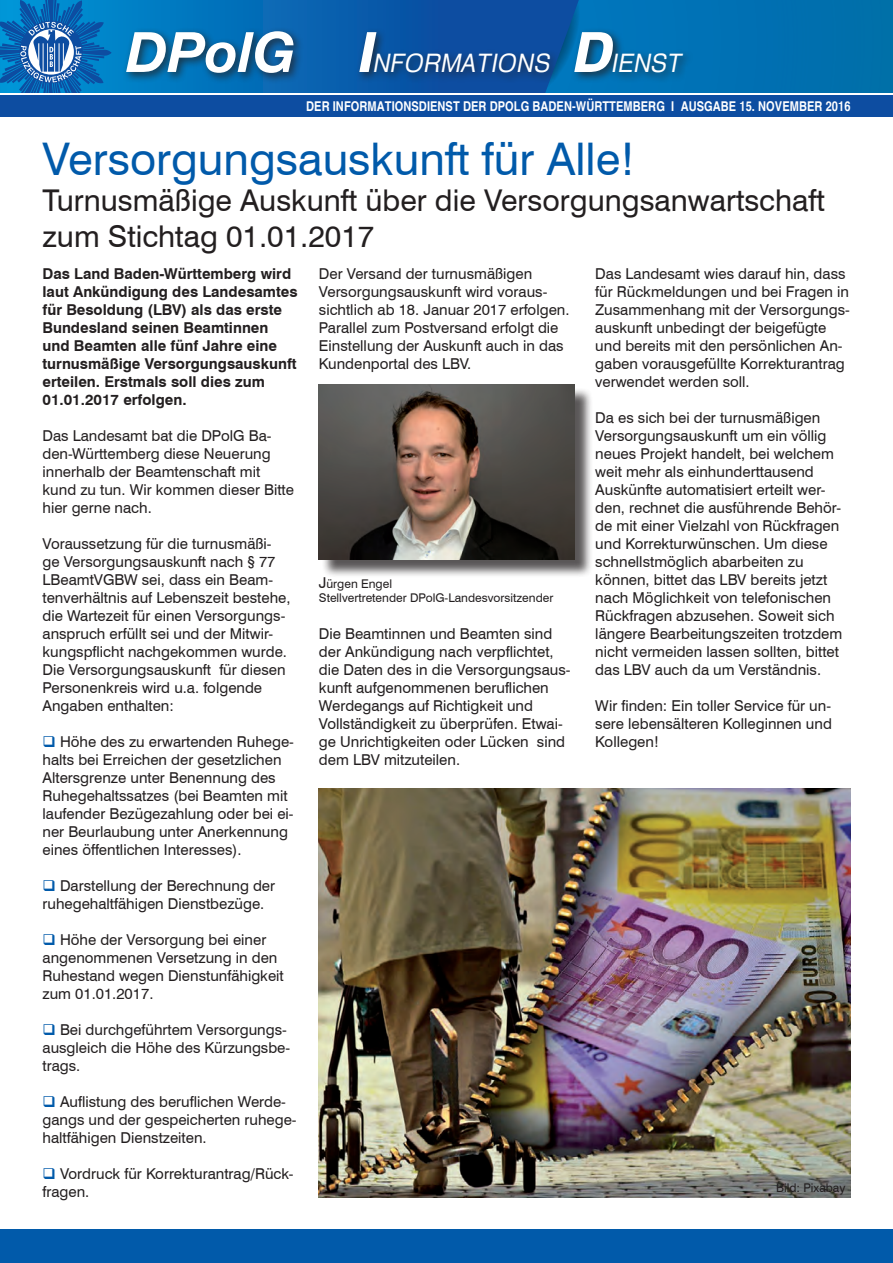
<style>
.page{position:relative;width:893px;height:1263px;background:#fff}
.page>*{position:absolute;margin:0;border:0;box-sizing:border-box;transform-origin:0 0}
.t1{font:45px "Swiss 721 BT";color:#015aaa}
.t2{font:30px/36px "Swiss 721 BT";color:#231f20}
.t3{font:italic 25.5px "Heldustry FT";letter-spacing:.04em;color:#fff;scale:.92 1}
.t4{font:15px/18px "Swiss 721 BT";color:#231f20}
.t5{font:700 15px/18px "Swiss 721 BT";color:#231f20}
.t6{font:700 condensed 13.5px "Helvetica";letter-spacing:.005em;color:#fff}
.t7{font:12px/14.4px "Swiss 721 BT";color:#231f20}
.s1{font-weight:900;font-size:55.5px}
.s2{color:#015aaa}
.s3{font-size:15px}
</style>
<div class="page">
<div style="left:0;top:1229px;width:893px;height:34px;background:#015aaa"></div>
<div style="left:0;top:0;width:893px;height:94px;background:#0070b1"></div>
<svg style="left:112px;top:0;width:471px;height:94px"></svg>
<svg style="left:0;top:0;width:112px;height:94px;background:#237bbe"></svg>
<div style="left:122px;top:27px;width:182px;height:57px;background:#231f20;opacity:.75"></div>
<svg style="left:126px;top:31px;width:167px;height:42px"></svg>
<div style="left:0;top:95px;width:893px;height:21px;background:#0d4da1"></div>
<div style="left:355px;top:27px;width:338px;height:56px;background:#231f20;opacity:.75"></div>
<div style="left:321px;top:387px;width:272px;height:191px;background:#231f20;opacity:.75"></div>
<img style="left:319px;top:385px;width:255px;height:174px">
<img style="left:319px;top:789px;width:531px;height:408px">
<h3 class="t3" style="left:355px;top:48px;width:355px"><span class="s1">I</span>NFORMATIONS <span class="s1">D</span>IENST</h3>
<p class="t6" style="left:306px;top:98px;width:546px">DER INFORMATIONSDIENST DER DPOLG BADEN-WÜRTTEMBERG I AUSGABE 15. NOVEMBER 2016</p>
<h1 class="t1" style="left:43px;top:131px;width:594px">Versorgungsauskunft für Alle!</h1>
<h2 class="t2" style="left:43px;top:182px;width:784px">Turnusmäßige Auskunft über die Versorgungsanwartschaft zum Stichtag 01.01.2017</h2>
<p class="t5" style="left:43px;top:265px;width:257px">Das Land Baden-Württemberg wird laut Ankündigung des Landesamtes für Besoldung (LBV) als das erste<br>Bundesland seinen Beamtinnen und Beamten alle fünf Jahre eine turnusmäßige Versorgungsauskunft erteilen. Erstmals soll dies zum<br>01.01.2017 erfolgen.</p>
<p class="t4" style="left:43px;top:427px;width:253px">Das Landesamt bat die DPolG Ba&shy;den-Württemberg diese Neuerung innerhalb der Beamtenschaft mit kund zu tun. Wir kommen dieser Bitte hier gerne nach.</p>
<p class="t4" style="left:43px;top:535px;width:250px">Voraussetzung für die turnusmäßi&shy;ge Versorgungsauskunft nach § 77<br>LBeamtVGBW sei, dass ein Beam&shy;tenverhältnis auf Lebenszeit bestehe, die Wartezeit für einen Versorgungs&shy;anspruch erfüllt sei und der Mitwir&shy;kungspflicht nachgekommen wurde.<br>Die Versorgungsauskunft für diesen Personenkreis wird u.a. folgende Angaben enthalten:</p>
<p class="t4" style="left:43px;top:733px;width:253px"><span class="s2">❑</span> Höhe des zu erwartenden Ruhege&shy;halts bei Erreichen der gesetzlichen Altersgrenze unter Benennung des Ruhegehaltssatzes (bei Beamten mit laufender Bezügezahlung oder bei ei&shy;ner Beurlaubung unter Anerkennung eines öffentlichen Interesses).</p>
<p class="t4" style="left:43px;top:877px;width:234px"><span class="s2">❑</span> Darstellung der Berechnung der ruhegehaltfähigen Dienstbezüge.</p>
<p class="t4" style="left:43px;top:931px;width:243px"><span class="s2">❑</span> Höhe der Versorgung bei einer angenommenen Versetzung in den<br>Ruhestand wegen Dienstunfähigkeit zum 01.01.2017.</p>
<p class="t4" style="left:43px;top:1021px;width:249px"><span class="s2">❑</span> Bei durchgeführtem Versorgungs&shy;ausgleich die Höhe des Kürzungsbe&shy;trags.</p>
<p class="t4" style="left:43px;top:1093px;width:256px"><span class="s2">❑</span> Auflistung des beruflichen Werde&shy;gangs und der gespeicherten ruhege&shy;haltfähigen Dienstzeiten.</p>
<p class="t4" style="left:43px;top:1165px;width:252px"><span class="s2">❑</span> Vordruck für Korrekturantrag/Rück&shy;fragen.</p>
<p class="t4" style="left:595px;top:265px;width:256px">Das Landesamt wies darauf hin, dass für Rückmeldungen und bei Fragen in Zusammenhang mit der Versorgungs&shy;auskunft unbedingt der beigefügte und bereits mit den persönlichen An&shy;gaben vorausgefüllte Korrekturantrag verwendet werden soll.</p>
<p class="t4" style="left:595px;top:409px;width:248px">Da es sich bei der turnusmäßigen Versorgungsauskunft um ein völlig neues Projekt handelt, bei welchem weit mehr als einhunderttausend Auskünfte automatisiert erteilt wer&shy;den, rechnet die ausführende Behör&shy;de mit einer Vielzahl von Rückfragen und Korrekturwünschen. Um diese schnellstmöglich abarbeiten zu können, bittet das LBV bereits jetzt nach Möglichkeit von telefonischen Rückfragen abzusehen. Soweit sich längere Bearbeitungszeiten trotzdem nicht vermeiden lassen sollten, bittet das LBV auch da um Verständnis.</p>
<p class="t4" style="left:595px;top:697px;width:238px;text-align:justify">Wir finden: Ein toller Service für un&shy;sere lebensälteren Kolleginnen und Kollegen!</p>
<p class="t4" style="left:319px;top:265px;width:252px">Der Versand der turnusmäßigen Versorgungsauskunft wird voraus&shy;sichtlich ab 18. Januar 2017 erfolgen.<br>Parallel zum Postversand erfolgt die Einstellung der Auskunft auch in das Kundenportal des LBV.</p>
<p class="t7" style="left:319px;top:576px;width:236px"><span class="s3">J</span>ürgen Engel<br>Stellvertretender DPolG-Landesvorsitzender</p>
<p class="t4" style="left:319px;top:625px;width:253px">Die Beamtinnen und Beamten sind der Ankündigung nach verpflichtet, die Daten des in die Versorgungsaus&shy;kunft aufgenommenen beruflichen Werdegangs auf Richtigkeit und Vollständigkeit zu überprüfen. Etwai&shy;ge Unrichtigkeiten oder Lücken sind dem LBV mitzuteilen.</p>
<p class="t7" style="left:776px;top:1181px;width:71px">Bild: Pixabay</p>
</div>
